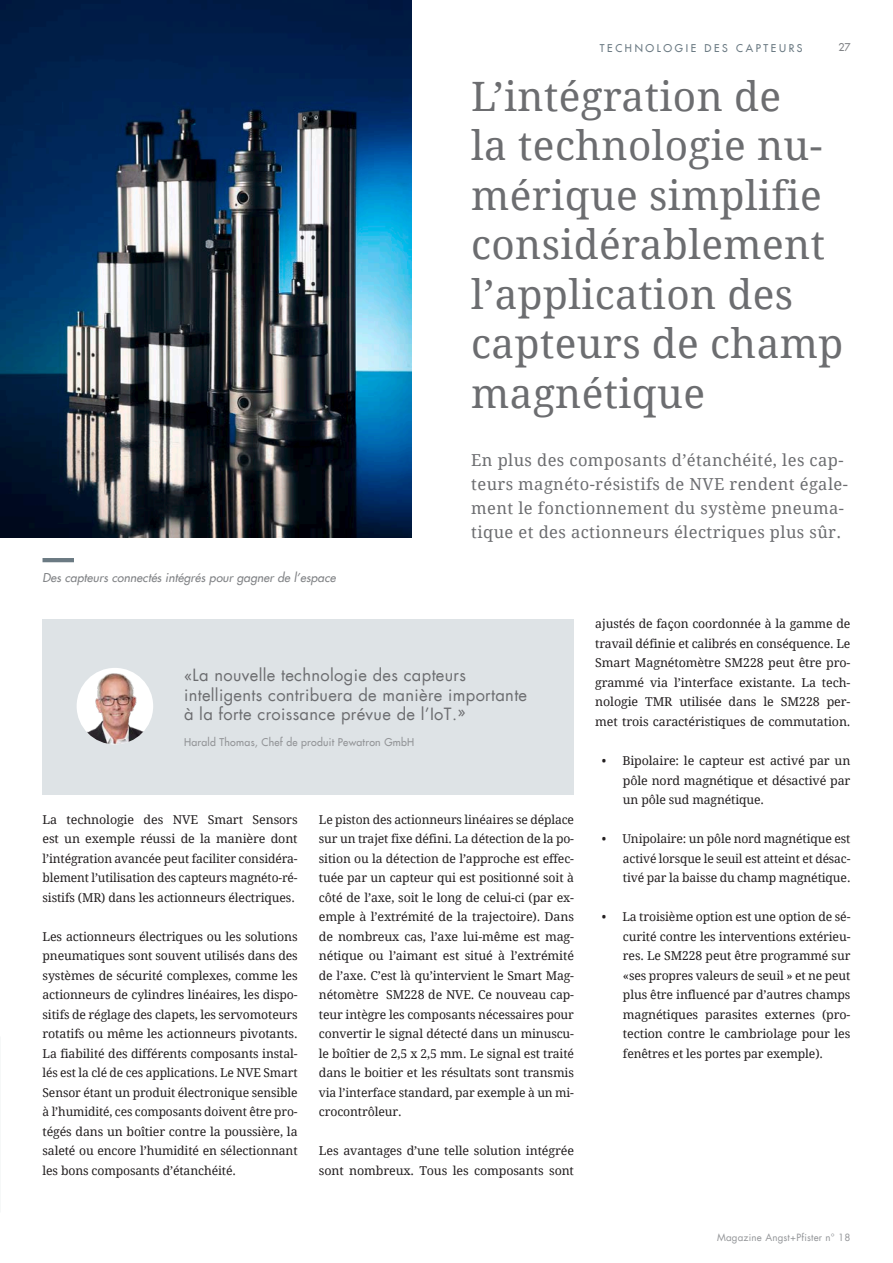
<style>
.page{position:relative;width:893px;height:1263px;background:#fff}
.page>*{position:absolute;margin:0;border:0;box-sizing:border-box;transform-origin:0 0}
.t1{font:40.5px/49.5px "Droid Serif";letter-spacing:.01em;color:#6c6d70}
.t2{font:16.5px/24px "Droid Serif";letter-spacing:.025em;color:#6c6d70}
.t3{font:16.5px/19.5px "Futura LT";letter-spacing:.02em;color:#6c6d70}
.t4{font:12.15px/19.5px "Droid Serif";letter-spacing:-.01em;color:#231f20;text-align:justify}
.t5{font:italic 12px "Futura LT";letter-spacing:.01em;color:#808285}
.t6{font:10.5px "Futura LT";letter-spacing:.025em;color:#939598}
.t7{font:10.5px "Futura LT";letter-spacing:.25em;color:#6b7a83}
.t8{font:10.5px "Futura LT";color:#808285}
.t9{font:9.75px "Futura LT";letter-spacing:.02em;color:#939598}
</style>
<div class="page">
<img style="left:0;top:0;width:412px;height:538px">
<hr style="left:43px;top:558px;width:31px;height:4px;background:#6b7a83">
<div style="left:43px;top:619px;width:531px;height:175px;background:#dee3e6"></div>
<img style="left:77px;top:671px;width:76px;height:73px">
<img style="left:0;top:470px;width:1px;height:68px">
<p class="t7" style="left:600px;top:41px;width:204px">TECHNOLOGIE DES CAPTEURS</p>
<p class="t8" style="left:838px;top:40px;width:14px">27</p>
<h1 class="t1" style="left:471px;top:72px;width:374px">L’intégration de<br>la technologie nu&shy;mérique simplifie considérablement l’application des capteurs de champ magnétique</h1>
<p class="t5" style="left:43px;top:570px;width:295px">Des capteurs connectés intégrés pour gagner de l’espace</p>
<h2 class="t2" style="left:471px;top:448px;width:378px">En plus des composants d’étanchéité, les cap&shy;teurs magnéto-résistifs de NVE rendent égale&shy;ment le fonctionnement du système pneuma&shy;tique et des actionneurs électriques plus sûr.</h2>
<h2 class="t3" style="left:184px;top:665px;width:345px">«La nouvelle technologie des capteurs intelligents contribuera de manière importante à la forte croissance prévue de l’IoT.»</h2>
<p class="t6" style="left:184px;top:735px;width:232px">Harald Thomas, Chef de produit Pewatron GmbH</p>
<p class="t4" style="left:43px;top:809px;width:257px">La technologie des NVE Smart Sensors est un exemple réussi de la manière dont l’intégration avancée peut faciliter considéra&shy;blement l’utilisation des capteurs magnéto-ré&shy;sistifs (MR) dans les actionneurs électriques.</p>
<p class="t4" style="left:43px;top:926px;width:257px">Les actionneurs électriques ou les solutions pneumatiques sont souvent utilisés dans des systèmes de sécurité complexes, comme les actionneurs de cylindres linéaires, les dispo&shy;sitifs de réglage des clapets, les servomoteurs rotatifs ou même les actionneurs pivotants.<br>La fiabilité des différents composants instal&shy;lés est la clé de ces applications. Le NVE Smart Sensor étant un produit électronique sensible à l’humidité, ces composants doivent être pro&shy;tégés dans un boîtier contre la poussière, la saleté ou encore l’humidité en sélectionnant les bons composants d’étanchéité.</p>
<p class="t4" style="left:319px;top:809px;width:257px">Le piston des actionneurs linéaires se déplace sur un trajet fixe défini. La détection de la po&shy;sition ou la détection de l’approche est effec&shy;tuée par un capteur qui est positionné soit à côté de l’axe, soit le long de celui-ci (par ex&shy;emple à l’extrémité de la trajectoire). Dans de nombreux cas, l’axe lui-même est mag&shy;nétique ou l’aimant est situé à l’extrémité de l’axe. C’est là qu’intervient le Smart Mag&shy;nétomètre SM228 de NVE. Ce nouveau cap&shy;teur intègre les composants nécessaires pour convertir le signal détecté dans un minuscu&shy;le boîtier de 2,5 x 2,5 mm. Le signal est traité dans le boitier et les résultats sont transmis via l’interface standard, par exemple à un mi&shy;crocontrôleur.</p>
<p class="t4" style="left:319px;top:1141px;width:257px">Les avantages d’une telle solution intégrée sont nombreux. Tous les composants sont</p>
<p class="t4" style="left:595px;top:614px;width:257px">ajustés de façon coordonnée à la gamme de travail définie et calibrés en conséquence. Le Smart Magnétomètre SM228 peut être pro&shy;grammé via l’interface existante. La tech&shy;nologie TMR utilisée dans le SM228 per&shy;met trois caractéristiques de commutation.</p>
<p class="t4" style="left:623px;top:751px;width:229px;text-indent:-21px">• Bipolaire: le capteur est activé par un pôle nord magnétique et désactivé par un pôle sud magnétique.</p>
<p class="t4" style="left:623px;top:829px;width:229px;text-indent:-21px">• Unipolaire: un pôle nord magnétique est activé lorsque le seuil est atteint et désac&shy;tivé par la baisse du champ magnétique.</p>
<p class="t4" style="left:623px;top:907px;width:229px;text-indent:-21px">• La troisième option est une option de sé&shy;curité contre les interventions extérieu&shy;res. Le SM228 peut être programmé sur «ses propres valeurs de seuil » et ne peut plus être influencé par d’autres champs magnétiques parasites externes (pro&shy;tection contre le cambriolage pour les fenêtres et les portes par exemple).</p>
<p class="t9" style="left:717px;top:1231px;width:135px">Magazine Angst+Pfister n° 18</p>
</div>
